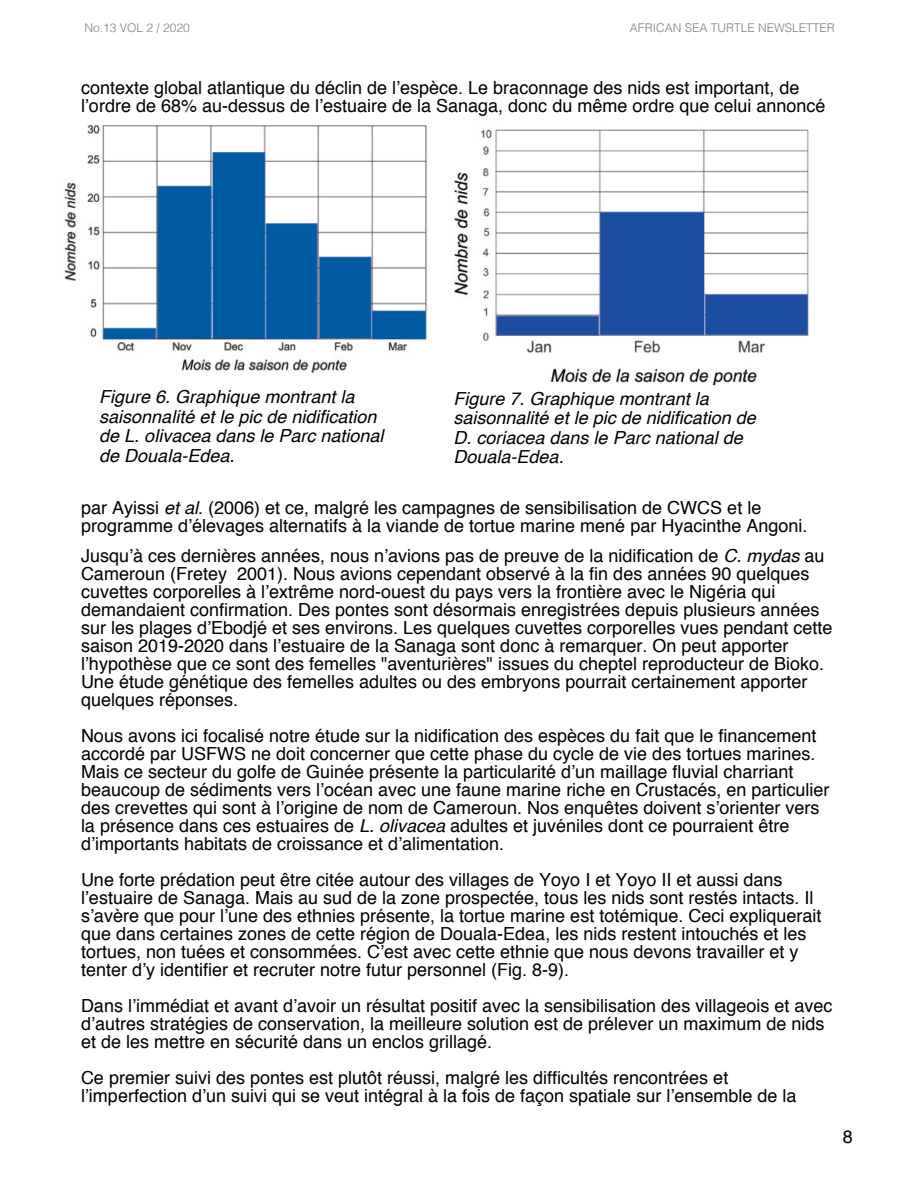
<style>
.page{position:relative;width:918px;height:1188px;background:#fff}
.page>*{position:absolute;margin:0;border:0;box-sizing:border-box;transform-origin:0 0}
.t1{font:18px/18px "Helvetica";color:#000}
.t2{font:italic 18px/19.4px "Helvetica";color:#000}
.t3{font:300 12px "Helvetica";color:#808080}
.s1{font-style:italic}
</style>
<div class="page">
<img style="left:64px;top:126px;width:363px;height:247px">
<img style="left:454px;top:129px;width:355px;height:257px">
<p class="t3" style="left:84px;top:23px;width:107px">No.13 VOL 2 / 2020</p>
<p class="t3" style="left:630px;top:23px;width:206px">AFRICAN SEA TURTLE NEWSLETTER</p>
<p class="t1" style="left:81px;top:80px;width:746px">contexte global atlantique du déclin de l’espèce. Le braconnage des nids est important, de l’ordre de 68% au-dessus de l’estuaire de la Sanaga, donc du même ordre que celui annoncé</p>
<p class="t2" style="left:99px;top:388px;width:286px">Figure 6. Graphique montrant la saisonnalité et le pic de nidification de L. olivacea dans le Parc national de Douala-Edea.</p>
<p class="t2" style="left:454px;top:390px;width:304px">Figure 7. Graphique montrant la saisonnalité et le pic de nidification de<br>D. coriacea dans le Parc national de<br>Douala-Edea.</p>
<p class="t1" style="left:81px;top:500px;width:728px">par Ayissi <span class="s1">et al</span>. (2006) et ce, malgré les campagnes de sensibilisation de CWCS et le programme d’élevages alternatifs à la viande de tortue marine mené par Hyacinthe Angoni.</p>
<p class="t1" style="left:81px;top:548px;width:753px">Jusqu’à ces dernières années, nous n’avions pas de preuve de la nidification de <span class="s1">C. mydas</span> au Cameroun (Fretey 2001). Nous avions cependant observé à la fin des années 90 quelques cuvettes corporelles à l’extrême nord-ouest du pays vers la frontière avec le Nigéria qui demandaient confirmation. Des pontes sont désormais enregistrées depuis plusieurs années sur les plages d’Ebodjé et ses environs. Les quelques cuvettes corporelles vues pendant cette saison 2019-2020 dans l’estuaire de la Sanaga sont donc à remarquer. On peut apporter l’hypothèse que ce sont des femelles "aventurières" issues du cheptel reproducteur de Bioko.<br>Une étude génétique des femelles adultes ou des embryons pourrait certainement apporter quelques réponses.</p>
<p class="t1" style="left:81px;top:728px;width:750px">Nous avons ici focalisé notre étude sur la nidification des espèces du fait que le financement accordé par USFWS ne doit concerner que cette phase du cycle de vie des tortues marines.<br>Mais ce secteur du golfe de Guinée présente la particularité d’un maillage fluvial charriant beaucoup de sédiments vers l’océan avec une faune marine riche en Crustacés, en particulier des crevettes qui sont à l’origine de nom de Cameroun. Nos enquêtes doivent s’orienter vers la présence dans ces estuaires de <span class="s1">L. olivacea</span> adultes et juvéniles dont ce pourraient être d’importants habitats de croissance et d’alimentation.</p>
<p class="t1" style="left:81px;top:872px;width:742px">Une forte prédation peut être citée autour des villages de Yoyo I et Yoyo II et aussi dans l’estuaire de Sanaga. Mais au sud de la zone prospectée, tous les nids sont restés intacts. Il s’avère que pour l’une des ethnies présente, la tortue marine est totémique. Ceci expliquerait que dans certaines zones de cette région de Douala-Edea, les nids restent intouchés et les tortues, non tuées et consommées. C’est avec cette ethnie que nous devons travailler et y tenter d’y identifier et recruter notre futur personnel (Fig. 8-9).</p>
<p class="t1" style="left:81px;top:998px;width:753px">Dans l’immédiat et avant d’avoir un résultat positif avec la sensibilisation des villageois et avec d’autres stratégies de conservation, la meilleure solution est de prélever un maximum de nids et de les mettre en sécurité dans un enclos grillagé.</p>
<p class="t1" style="left:81px;top:1070px;width:717px">Ce premier suivi des pontes est plutôt réussi, malgré les difficultés rencontrées et l’imperfection d’un suivi qui se veut intégral à la fois de façon spatiale sur l’ensemble de la</p>
<p class="t1" style="left:843px;top:1129px;width:12px">8</p>
</div>
